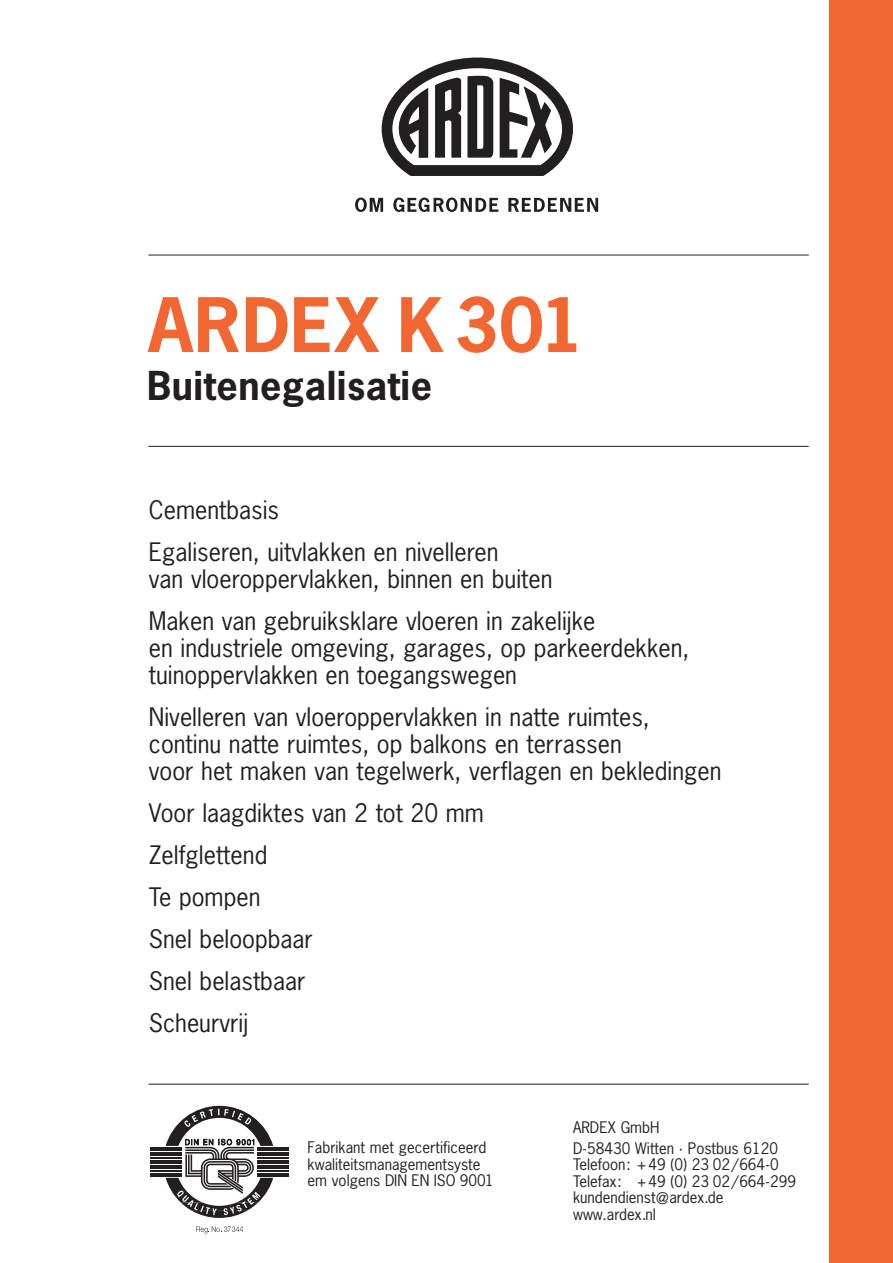
<style>
.page{position:relative;width:893px;height:1263px;background:#fff}
.page>*{position:absolute;margin:0;border:0;box-sizing:border-box;transform-origin:0 0}
.t1{font:700 70.5px "News Gothic";letter-spacing:.02em;color:#f26631}
.t2{font:700 37.5px "News Gothic";letter-spacing:.01em;color:#231f20}
.t3{font:24px/42px "News Gothic";color:#231f20}
.t4{font:15px/16.5px "News Gothic";color:#231f20}
</style>
<div class="page">
<div style="left:829px;top:0;width:63px;height:1263px;background:#f26631"></div>
<hr style="left:148px;top:1084px;width:660px;height:1px;background:#231f20">
<hr style="left:148px;top:255px;width:660px;height:1px;background:#231f20">
<hr style="left:148px;top:446px;width:660px;height:1px;background:#231f20">
<hr style="left:150px;top:1147px;width:32px;height:1px;background:#231f20">
<hr style="left:257px;top:1147px;width:32px;height:1px;background:#231f20">
<hr style="left:150px;top:1149px;width:32px;height:2px;background:#231f20">
<hr style="left:257px;top:1149px;width:32px;height:2px;background:#231f20">
<hr style="left:150px;top:1152px;width:32px;height:2px;background:#231f20">
<hr style="left:257px;top:1152px;width:32px;height:2px;background:#231f20">
<hr style="left:150px;top:1155px;width:32px;height:1px;background:#231f20">
<hr style="left:257px;top:1155px;width:32px;height:1px;background:#231f20">
<hr style="left:150px;top:1157px;width:32px;height:2px;background:#231f20">
<hr style="left:257px;top:1157px;width:32px;height:2px;background:#231f20">
<hr style="left:150px;top:1160px;width:32px;height:1px;background:#231f20">
<hr style="left:257px;top:1160px;width:32px;height:1px;background:#231f20">
<hr style="left:150px;top:1162px;width:32px;height:2px;background:#231f20">
<hr style="left:257px;top:1162px;width:32px;height:2px;background:#231f20">
<hr style="left:150px;top:1165px;width:32px;height:2px;background:#231f20">
<hr style="left:257px;top:1165px;width:32px;height:2px;background:#231f20">
<hr style="left:150px;top:1168px;width:32px;height:1px;background:#231f20">
<hr style="left:257px;top:1168px;width:32px;height:1px;background:#231f20">
<hr style="left:150px;top:1170px;width:32px;height:2px;background:#231f20">
<hr style="left:257px;top:1170px;width:32px;height:2px;background:#231f20">
<hr style="left:150px;top:1173px;width:32px;height:1px;background:#231f20">
<hr style="left:257px;top:1173px;width:32px;height:1px;background:#231f20">
<hr style="left:150px;top:1175px;width:32px;height:2px;background:#231f20">
<hr style="left:257px;top:1175px;width:32px;height:2px;background:#231f20">
<svg style="left:196px;top:1226px;width:47px;height:8px"></svg>
<svg style="left:166px;top:1106px;width:107px;height:112px"></svg>
<svg style="left:381px;top:58px;width:192px;height:118px"></svg>
<svg style="left:355px;top:198px;width:28px;height:14px"></svg>
<svg style="left:393px;top:198px;width:105px;height:14px"></svg>
<svg style="left:508px;top:198px;width:90px;height:14px"></svg>
<h1 class="t1" style="left:148px;top:297px;width:437px">ARDEX K301</h1>
<h2 class="t2" style="left:147px;top:371px;width:286px">Buitenegalisatie</h2>
<p class="t3" style="left:149px;top:491px;width:351px">Cementbasis<br>Egaliseren, uitvlakken en nivelleren</p>
<p class="t3" style="left:149px;top:560px;width:448px">van vloeroppervlakken, binnen en buiten<br>Maken van gebruiksklare vloeren in zakelijke</p>
<p class="t3" style="left:149px;top:636px;width:542px;line-height:27px">en industriele omgeving, garages, op parkeerdekken, tuinoppervlakken en toegangswegen</p>
<p class="t3" style="left:149px;top:705px;width:574px;line-height:27px">Nivelleren van vloeroppervlakken in natte ruimtes, continu natte ruimtes, op balkons en terrassen<br>voor het maken van tegelwerk, verflagen en bekledingen</p>
<p class="t3" style="left:149px;top:794px;width:336px">Voor laagdiktes van 2 tot 20 mm<br>Zelfglettend<br>Te pompen<br>Snel beloopbaar<br>Snel belastbaar<br>Scheurvrij</p>
<p class="t4" style="left:307px;top:1141px;width:187px">Fabrikant met gecertificeerd kwaliteitsmanagementsyste em volgens DIN EN ISO 9001</p>
<p class="t4" style="left:573px;top:1118px;width:206px;line-height:21px">ARDEX GmbH<br>D-58430 Witten · Postbus 6120</p>
<p class="t4" style="left:573px;top:1157px;width:224px">Telefoon: +49 (0) 23 02/664-0<br>Telefax: +49 (0) 23 02/664-299 kundendienst@ardex.de www.ardex.nl</p>
</div>
